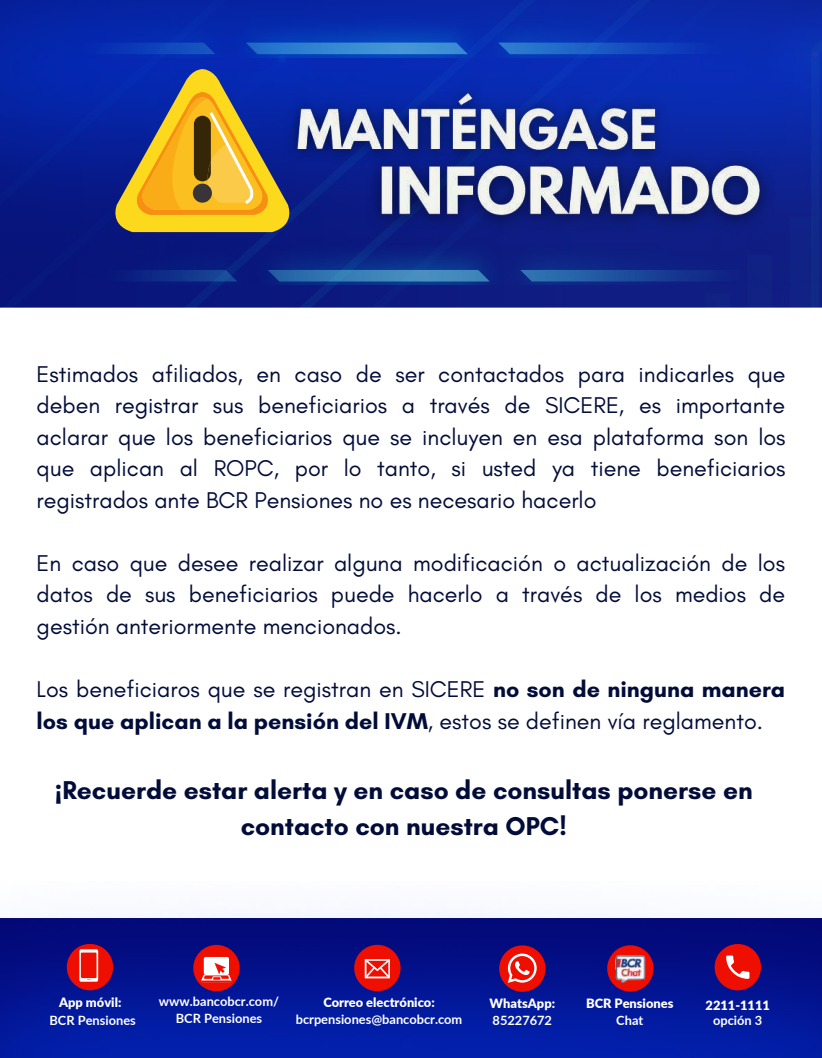
<style>
.page{position:relative;width:822px;height:1058px;background:#fff}
.page>*{position:absolute;margin:0;border:0;box-sizing:border-box;transform-origin:0 0}
.t1{font:700 26.25px/36px "Glacial Indifference";color:#020c39;text-align:center}
.t2{font:23.25px/31.5px "Glacial Indifference";color:#020c39;text-align:justify}
.t3{font:700 12.75px/17.1px "Lato";color:#fff;text-align:center}
.t4{font:900 12.75px "Lato";color:#fff}
.s1{font-weight:700}
.s2{font-family:"Noto Sans"}
</style>
<div class="page">
<img style="left:0;top:0;width:821px;height:307px">
<svg style="left:108px;top:69px;width:188px;height:163px;background:#927f53"></svg>
<img style="left:50px;top:17px;width:699px;height:40px">
<svg style="left:76px;top:43px;width:647px;height:14px;background:#1853c0"></svg>
<img style="left:72px;top:244px;width:699px;height:40px">
<svg style="left:98px;top:270px;width:647px;height:14px;background:#1d4798"></svg>
<img style="left:0;top:912px;width:821px;height:145px">
<div style="left:67px;top:943px;width:46px;height:47px;background:#ee0f00;border-radius:50%"></div>
<div style="left:354px;top:944px;width:46px;height:47px;background:#ee0f00;border-radius:50%"></div>
<svg style="left:364px;top:959px;width:26px;height:19px"></svg>
<svg style="left:79px;top:949px;width:19px;height:32px"></svg>
<div style="left:193px;top:944px;width:47px;height:47px;background:#ee0f00;border-radius:50%"></div>
<div style="left:499px;top:945px;width:46px;height:46px;background:#ee0f00;border-radius:50%"></div>
<svg style="left:507px;top:953px;width:29px;height:29px"></svg>
<svg style="left:607px;top:945px;width:46px;height:46px"></svg>
<img style="left:608px;top:948px;width:45px;height:43px">
<svg style="left:201px;top:957px;width:30px;height:25px"></svg>
<div style="left:714px;top:944px;width:46px;height:46px;background:#ee0f00;border-radius:50%"></div>
<svg style="left:726px;top:955px;width:23px;height:23px"></svg>
<img style="left:276px;top:73px;width:414px;height:115px">
<img style="left:354px;top:139px;width:430px;height:121px">
<p class="t2" style="left:37px;top:357px;width:750px">Estimados afiliados, en caso de ser contactados para indicarles que deben registrar sus beneficiarios a través de SICERE, es importante aclarar que los beneficiarios que se incluyen en esa plataforma son los que aplican al ROPC, por lo tanto, si usted ya tiene beneficiarios registrados ante BCR Pensiones no es necesario hacerlo</p>
<p class="t2" style="left:37px;top:547px;width:749px">En caso que desee realizar alguna modificación o actualización de los datos de sus beneficiarios puede hacerlo a través de los medios de gestión anteriormente mencionados.</p>
<p class="t2" style="left:37px;top:673px;width:749px">Los beneficiaros que se registran en SICERE <span class="s1">no son de ninguna manera los que aplican a la pensión del IVM</span>, estos se definen vía reglamento.</p>
<p class="t1" style="left:55px;top:772px;width:699px"><span class="s2">¡</span>Recuerde estar alerta y en caso de consultas ponerse en contacto con nuestra OPC!</p>
<p class="t4" style="left:59px;top:994px;width:64px">App móvil:</p>
<p class="t3" style="left:49px;top:1011px;width:88px">BCR Pensiones</p>
<p class="t3" style="left:159px;top:992px;width:121px">www.bancobcr.com/<br>BCR Pensiones</p>
<p class="t4" style="left:323px;top:994px;width:113px">Correo electrónico:</p>
<p class="t3" style="left:296px;top:1010px;width:168px">bcrpensiones@bancobcr.com</p>
<p class="t4" style="left:489px;top:994px;width:67px">WhatsApp:</p>
<p class="t3" style="left:492px;top:1011px;width:61px">85227672</p>
<p class="t4" style="left:586px;top:994px;width:89px">BCR Pensiones</p>
<p class="t3" style="left:616px;top:1011px;width:28px">Chat</p>
<p class="t4" style="left:705px;top:997px;width:66px">2211-1111</p>
<p class="t3" style="left:712px;top:1011px;width:51px">opción 3</p>
</div>
